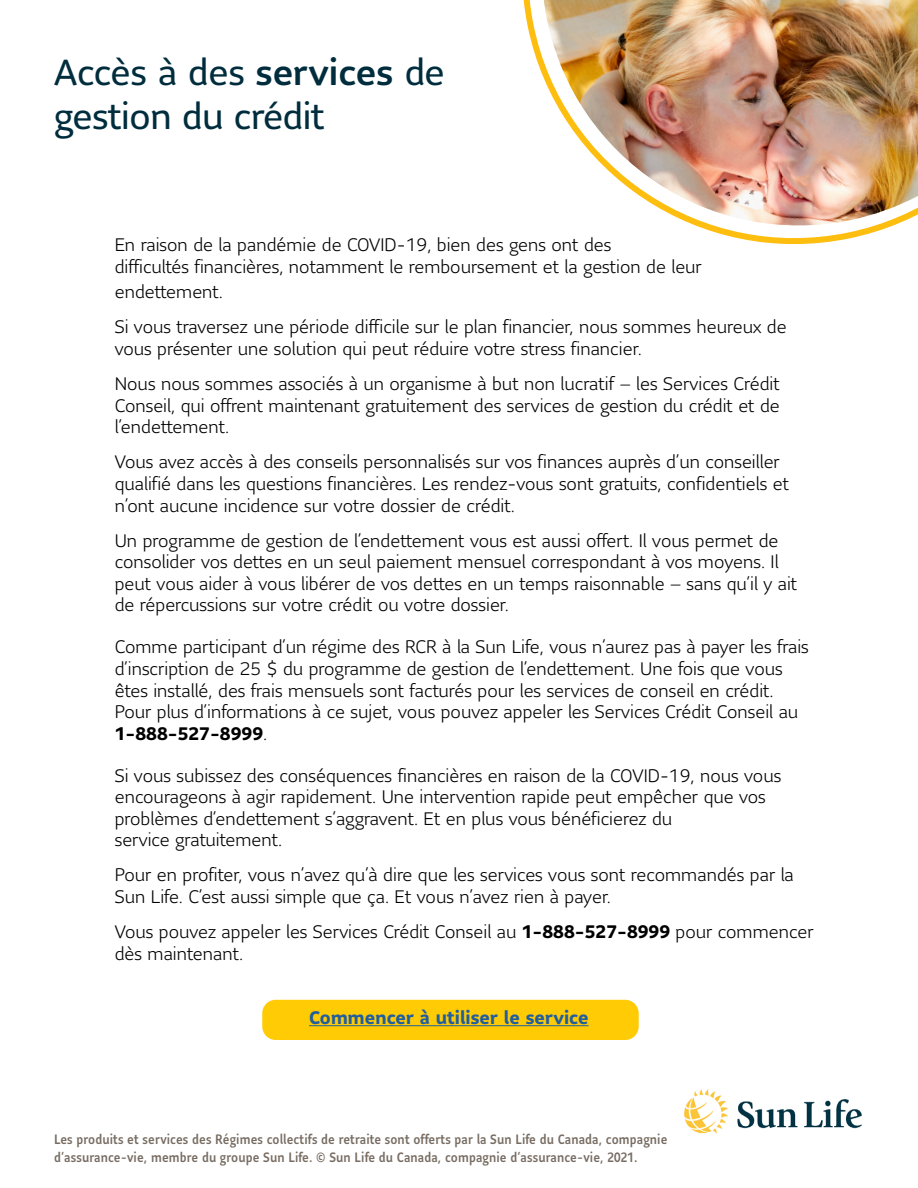
<style>
.page{position:relative;width:918px;height:1188px;background:#fff}
.page>*{position:absolute;margin:0;border:0;box-sizing:border-box;transform-origin:0 0}
.H1_-_Title{font:36px/43.2px "Sun Life Sans";letter-spacing:-.01em;color:#002d3d}
.P-_2_Paragraphs{font:300 18px/21.6px "Sun Life Sans";color:#000}
.P_-_1_Paragraph{font:300 18px/21.6px "Sun Life Sans";color:#000}
.H1_-_Title-2{font:700 18px "Sun Life Sans";color:#215e9e}
.body_text{font:500 13.5px/18px "Sun Life Sans Condensed";letter-spacing:.01em;color:#776c62}
.s1{font-weight:500}
.s2{font-weight:700}
</style>
<div class="page">
<div style="left:262px;top:1000px;width:377px;height:40px;background:#ffcb05;border-radius:14px"></div>
<svg style="left:523px;top:0;width:21px;height:79px"></svg>
<img style="left:544px;top:0;width:374px;height:244px">
<img style="left:684px;top:1089px;width:178px;height:45px">
<hr style="left:309px;top:1025px;width:280px;height:1px;background:#215e9e">
<h1 class="H1_-_Title" style="left:54px;top:50px;width:392px">Accès à des <span class="s1">services</span> de gestion du crédit</h1>
<p class="P_-_1_Paragraph" style="left:115px;top:234px;width:589px">En raison de la pandémie de COVID-19, bien des gens ont des<br>difficultés financières, notamment le remboursement et la gestion de leur</p>
<p class="P_-_1_Paragraph" style="left:115px;top:281px;width:110px">endettement.</p>
<p class="P-_2_Paragraphs" style="left:115px;top:316px;width:673px">Si vous traversez une période difficile sur le plan financier, nous sommes heureux de vous présenter une solution qui peut réduire votre stress financier.</p>
<p class="P-_2_Paragraphs" style="left:115px;top:373px;width:667px;text-align:justify">Nous nous sommes associés à un organisme à but non lucratif – les Services Crédit Conseil, qui offrent maintenant gratuitement des services de gestion du crédit et de l’endettement.</p>
<p class="P-_2_Paragraphs" style="left:115px;top:451px;width:676px">Vous avez accès à des conseils personnalisés sur vos finances auprès d’un conseiller qualifié dans les questions financières. Les rendez-vous sont gratuits, confidentiels et n’ont aucune incidence sur votre dossier de crédit.</p>
<p class="P-_2_Paragraphs" style="left:115px;top:529px;width:684px">Un programme de gestion de l’endettement vous est aussi offert. Il vous permet de consolider vos dettes en un seul paiement mensuel correspondant à vos moyens. Il peut vous aider à vous libérer de vos dettes en un temps raisonnable – sans qu’il y ait de répercussions sur votre crédit ou votre dossier.</p>
<p class="P-_2_Paragraphs" style="left:115px;top:636px;width:696px">Comme participant d’un régime des RCR à la Sun Life, vous n’aurez pas à payer les frais d’inscription de 25 $ du programme de gestion de l’endettement. Une fois que vous êtes installé, des frais mensuels sont facturés pour les services de conseil en crédit.<br>Pour plus d’informations à ce sujet, vous pouvez appeler les Services Crédit Conseil au <span class="s2">1-888-527-8999</span>.</p>
<p class="P-_2_Paragraphs" style="left:115px;top:764px;width:668px">Si vous subissez des conséquences financières en raison de la COVID-19, nous vous encourageons à agir rapidement. Une intervention rapide peut empêcher que vos problèmes d’endettement s’aggravent. Et en plus vous bénéficierez du<br>service gratuitement.</p>
<p class="P-_2_Paragraphs" style="left:115px;top:864px;width:681px">Pour en profiter, vous n’avez qu’à dire que les services vous sont recommandés par la<br>Sun Life. C’est aussi simple que ça. Et vous n’avez rien à payer.</p>
<p class="P-_2_Paragraphs" style="left:115px;top:921px;width:700px">Vous pouvez appeler les Services Crédit Conseil au <span class="s2">1-888-527-8999</span> pour commencer dès maintenant.</p>
<h1 class="H1_-_Title-2" style="left:309px;top:1006px;width:281px">Commencer à utiliser le service</h1>
<p class="body_text" style="left:54px;top:1130px;width:615px">Les produits et services des Régimes collectifs de retraite sont offerts par la Sun Life du Canada, compagnie d’assurance-vie, membre du groupe Sun Life. © Sun Life du Canada, compagnie d’assurance-vie, 2021.</p>
</div>
